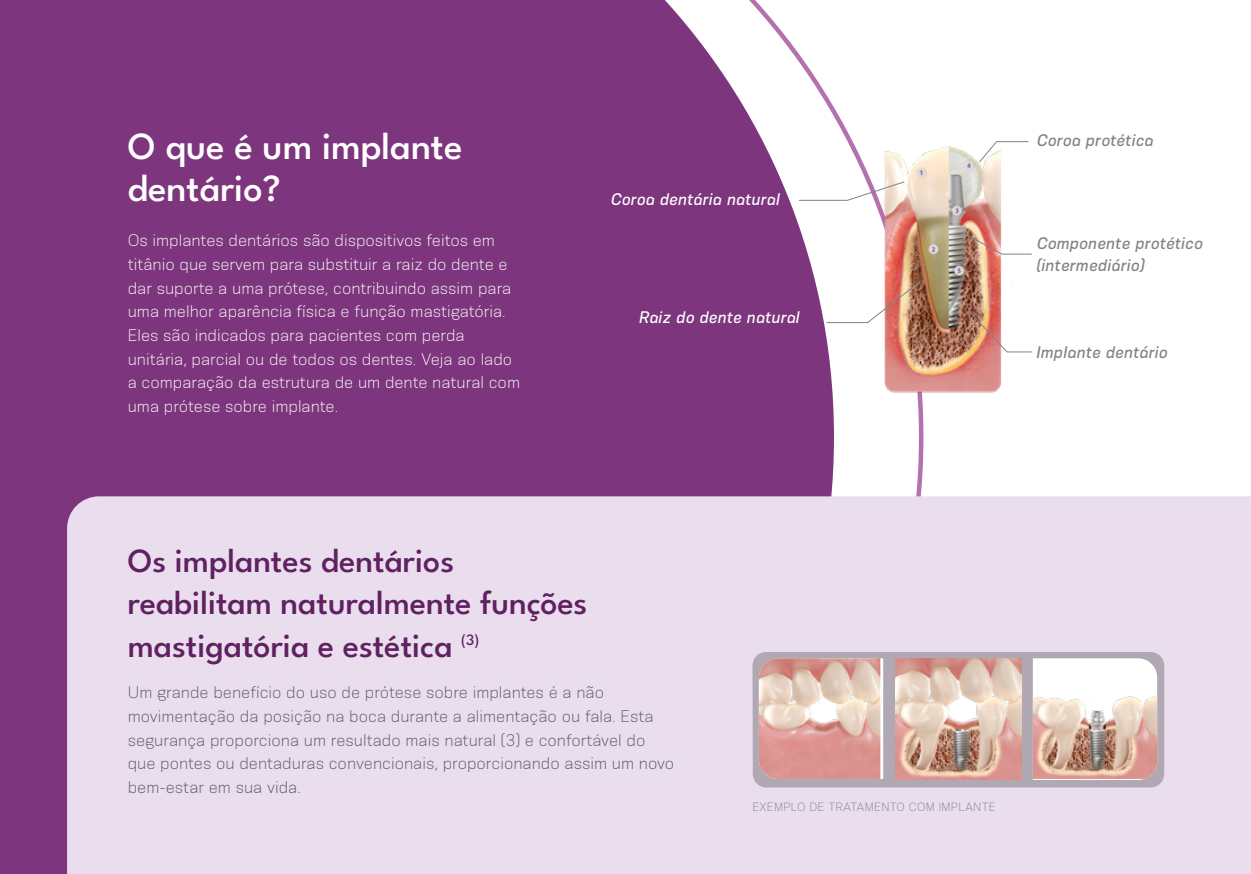
<style>
.page{position:relative;width:1251px;height:874px;background:#fff}
.page>*{position:absolute;margin:0;border:0;box-sizing:border-box;transform-origin:0 0}
.t1{font:500 38.25px/42.1px "League Spartan";color:#fff}
.t2{font:500 33.75px/42.1px "League Spartan";color:#5f2161}
.t3{font:300 15.75px/23.6px "Konsens";color:#fff}
.t4{font:300 15.75px/23.6px "Konsens";color:#58595b}
.t5{font:italic 500 15.75px/22.5px "Konsens";letter-spacing:.02em;color:#808285}
.t6{font:italic 500 15.75px "Konsens";letter-spacing:.02em;color:#fff}
.t7{font:300 11.25px "Konsens";letter-spacing:.02em;color:#808285}
</style>
<div class="page">
<svg style="left:833px;top:106px;width:91px;height:390px"></svg>
<div style="left:0;top:0;width:833px;height:874px;background:#7d367d"></div>
<div style="left:67px;top:496px;width:1183px;height:378px;background:#eadded"></div>
<div style="left:752px;top:652px;width:411px;height:135px;background:linear-gradient(to right,#b0a8b3,#b1a8b3);border-radius:14px"></div>
<svg style="left:880px;top:658px;width:3px;height:121px"></svg>
<img style="left:758px;top:658px;width:122px;height:121px">
<img style="left:895px;top:658px;width:126px;height:122px">
<img style="left:1032px;top:658px;width:124px;height:121px">
<img style="left:865px;top:132px;width:151px;height:281px">
<svg style="left:798px;top:181px;width:106px;height:20px"></svg>
<svg style="left:825px;top:280px;width:96px;height:43px"></svg>
<svg style="left:978px;top:141px;width:50px;height:22px"></svg>
<svg style="left:962px;top:232px;width:70px;height:23px"></svg>
<svg style="left:967px;top:310px;width:65px;height:42px"></svg>
<hr style="left:1250px;top:67px;width:1px;height:747px;background:#b371af">
<h1 class="t1" style="left:128px;top:121px;width:336px">O que é um implante dentário?</h1>
<p class="t3" style="left:128px;top:228px;width:394px">Os implantes dentários são dispositivos feitos em titânio que servem para substituir a raiz do dente e dar suporte a uma prótese, contribuindo assim para uma melhor aparência física e função mastigatória.<br>Eles são indicados para pacientes com perda unitária, parcial ou de todos os dentes. Veja ao lado a comparação da estrutura de um dente natural com uma prótese sobre implante.</p>
<p class="t6" style="left:610px;top:189px;width:171px">Coroa dentária natural</p>
<p class="t6" style="left:639px;top:307px;width:162px">Raiz do dente natural</p>
<p class="t5" style="left:1036px;top:128px;width:118px">Coroa protética</p>
<p class="t5" style="left:1036px;top:231px;width:168px">Componente protético (intermediário)</p>
<p class="t5" style="left:1036px;top:341px;width:133px">Implante dentário</p>
<h2 class="t2" style="left:128px;top:537px;width:461px">Os implantes dentários reabilitam naturalmente funções mastigatória e estética <sup>(3)</sup></h2>
<p class="t4" style="left:128px;top:680px;width:547px">Um grande benefício do uso de prótese sobre implantes é a não movimentação da posição na boca durante a alimentação ou fala. Esta segurança proporciona um resultado mais natural (3) e confortável do que pontes ou dentaduras convencionais, proporcionando assim um novo bem-estar em sua vida.</p>
<p class="t7" style="left:752px;top:800px;width:245px">EXEMPLO DE TRATAMENTO COM IMPLANTE</p>
</div>
